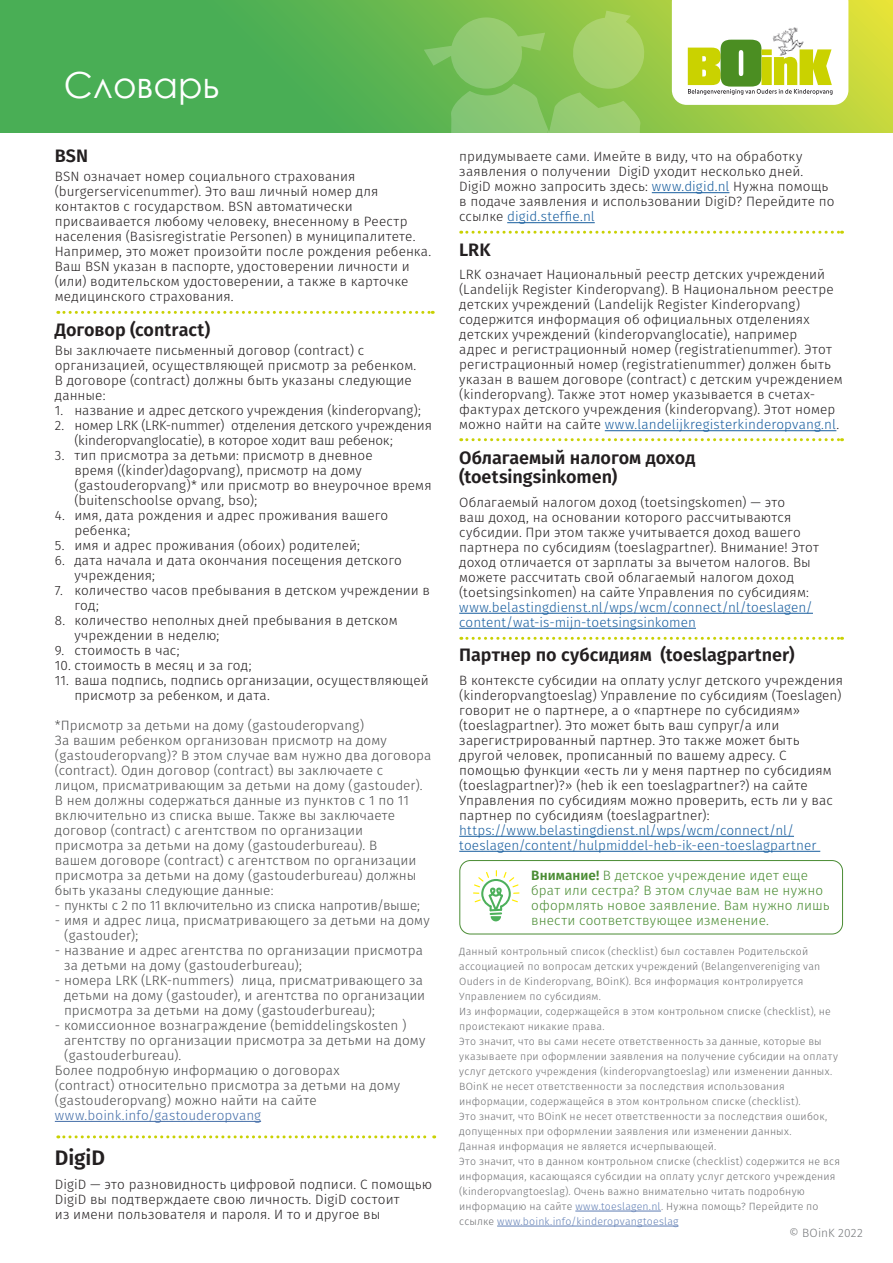
<style>
.page{position:relative;width:893px;height:1263px;background:#fff}
.page>*{position:absolute;margin:0;border:0;box-sizing:border-box;transform-origin:0 0}
.t1{font:36px "Century Gothic";color:#fff}
.t2{font:600 21px "Fira Sans";letter-spacing:-.005em;color:#231f20}
.t3{font:600 18px/19.5px "Fira Sans";letter-spacing:-.005em;color:#231f20}
.Body{font:300 13.5px/15px "Fira Sans";letter-spacing:.005em;color:#231f20}
.t4{font:300 13.5px/15px "Fira Sans";letter-spacing:.01em;color:#4b4c4d}
.t5{font:300 13.5px/15px "Fira Sans";letter-spacing:.015em;color:#4a8c33}
.Body-2{font:300 13.5px/15px "Fira Sans";letter-spacing:-.015em;color:#231f20}
.t6{font:300 13.5px "Fira Sans";letter-spacing:-.01em;color:#4b4c4d}
.t7{font:300 13.5px "Fira Sans";letter-spacing:.005em;color:#436da8}
.t8{font:300 12px "Fira Sans";letter-spacing:.015em;color:#76787b}
.t9{font:300 10.5px/15px "Fira Sans";letter-spacing:.02em;color:#6c6d70}
.s1{color:#175d9e}
.s2{font-weight:600}
.s3{color:#607eb4}
</style>
<div class="page">
<svg style="left:0;top:0;width:893px;height:133px;background:#64b74f"></svg>
<svg style="left:672px;top:0;width:176px;height:105px"></svg>
<hr style="left:55px;top:1121px;width:206px;height:1px;background:#436da8">
<hr style="left:652px;top:192px;width:77px;height:1px;background:#175d9e">
<hr style="left:507px;top:222px;width:88px;height:1px;background:#175d9e">
<hr style="left:605px;top:430px;width:231px;height:1px;background:#175d9e">
<hr style="left:459px;top:613px;width:354px;height:1px;background:#175d9e">
<hr style="left:459px;top:628px;width:237px;height:1px;background:#175d9e">
<hr style="left:459px;top:836px;width:335px;height:1px;background:#175d9e">
<hr style="left:459px;top:851px;width:361px;height:1px;background:#175d9e">
<hr style="left:575px;top:1211px;width:86px;height:1px;background:#607eb4">
<hr style="left:497px;top:1226px;width:181px;height:1px;background:#607eb4">
<svg style="left:58px;top:311px;width:375px;height:3px"></svg>
<svg style="left:58px;top:1135px;width:377px;height:3px"></svg>
<svg style="left:461px;top:231px;width:381px;height:3px"></svg>
<svg style="left:461px;top:438px;width:381px;height:3px"></svg>
<svg style="left:461px;top:637px;width:381px;height:3px"></svg>
<svg style="left:424px;top:11px;width:222px;height:122px;background:#8ac55f"></svg>
<div style="left:459px;top:860px;width:384px;height:74px;border:1px solid #4a8c33;border-radius:11px"></div>
<svg style="left:473px;top:871px;width:46px;height:50px"></svg>
<p class="t1" style="left:64px;top:60px;width:157px">Словарь</p>
<p class="t3" style="left:55px;top:145px;width:35px">BSN</p>
<p class="Body" style="left:55px;top:169px;width:378px">BSN означает номер социального страхования (burgerservicenummer). Это ваш личный номер для контактов с государством. BSN автоматически присваивается любому человеку, внесенному в Реестр населения (Basisregistratie Personen) в муниципалитете.<br>Например, это может произойти после рождения ребенка.<br>Ваш BSN указан в паспорте, удостоверении личности и (или) водительском удостоверении, а также в карточке медицинского страхования.</p>
<p class="t3" style="left:55px;top:319px;width:157px">Договор (contract)</p>
<p class="Body" style="left:55px;top:343px;width:363px">Вы заключаете письменный договор (contract) с организацией, осуществляющей присмотр за ребенком.<br>В договоре (contract) должны быть указаны следующие данные:</p>
<p class="Body" style="left:55px;top:403px;width:367px">1. название и адрес детского учреждения (kinderopvang);</p>
<p class="Body-2" style="left:74px;top:418px;width:359px;text-indent:-20px">2. номер LRK (LRK-nummer) отделения детского учреждения (kinderopvanglocatie), в которое ходит ваш ребенок;</p>
<p class="Body" style="left:74px;top:448px;width:359px;text-indent:-20px">3. тип присмотра за детьми: присмотр в дневное<br>время ((kinder)dagopvang), присмотр на дому (gastouderopvang)* или присмотр во внеурочное время (buitenschoolse opvang, bso);</p>
<p class="Body" style="left:74px;top:508px;width:315px;text-indent:-20px">4. имя, дата рождения и адрес проживания вашего ребенка;</p>
<p class="Body" style="left:55px;top:538px;width:307px">5. имя и адрес проживания (обоих) родителей;</p>
<p class="Body" style="left:74px;top:553px;width:329px;text-indent:-20px">6. дата начала и дата окончания посещения детского учреждения;</p>
<p class="Body" style="left:74px;top:583px;width:357px;text-indent:-20px">7. количество часов пребывания в детском учреждении в год;</p>
<p class="Body" style="left:74px;top:613px;width:325px;text-indent:-20px">8. количество неполных дней пребывания в детском учреждении в неделю;</p>
<p class="Body" style="left:55px;top:643px;width:126px">9. стоимость в час;</p>
<p class="Body" style="left:55px;top:658px;width:198px">10. стоимость в месяц и за год;</p>
<p class="Body" style="left:74px;top:673px;width:356px;text-indent:-20px">11. ваша подпись, подпись организации, осуществляющей присмотр за ребенком, и дата.</p>
<p class="t4" style="left:55px;top:718px;width:311px">*Присмотр за детьми на дому (gastouderopvang)</p>
<p class="t4" style="left:55px;top:733px;width:378px">За вашим ребенком организован присмотр на дому (gastouderopvang)? В этом случае вам нужно два договора (contract). Один договор (contract) вы заключаете с<br>лицом, присматривающим за детьми на дому (gastouder).<br>В нем должны содержаться данные из пунктов с 1 по 11 включительно из списка выше. Также вы заключаете договор (contract) с агентством по организации присмотра за детьми на дому (gastouderbureau). В<br>вашем договоре (contract) с агентством по организации присмотра за детьми на дому (gastouderbureau) должны быть указаны следующие данные:</p>
<p class="t6" style="left:55px;top:896px;width:367px">- пункты с 2 по 11 включительно из списка напротив/выше;</p>
<p class="t4" style="left:64px;top:913px;width:367px;text-indent:-9px">- имя и адрес лица, присматривающего за детьми на дому (gastouder);</p>
<p class="t4" style="left:64px;top:943px;width:360px;text-indent:-9px">- название и адрес агентства по организации присмотра за детьми на дому (gastouderbureau);</p>
<p class="t4" style="left:64px;top:973px;width:363px;text-indent:-9px">- номера LRK (LRK-nummers) лица, присматривающего за детьми на дому (gastouder), и агентства по организации присмотра за детьми на дому (gastouderbureau);</p>
<p class="t4" style="left:64px;top:1018px;width:363px;text-indent:-9px">- комиссионное вознаграждение (bemiddelingskosten ) агентству по организации присмотра за детьми на дому (gastouderbureau).</p>
<p class="t4" style="left:55px;top:1063px;width:347px">Более подробную информацию о договорах (contract) относительно присмотра за детьми на дому (gastouderopvang) можно найти на сайте</p>
<p class="t7" style="left:55px;top:1106px;width:208px">www.boink.info/gastouderopvang</p>
<p class="t2" style="left:55px;top:1140px;width:52px">DigiD</p>
<p class="Body" style="left:55px;top:1176px;width:379px">DigiD — это разновидность цифровой подписи. С помощью<br>DigiD вы подтверждаете свою личность. DigiD состоит<br>из имени пользователя и пароля. И то и другое вы</p>
<p class="Body" style="left:459px;top:149px;width:377px">придумываете сами. Имейте в виду, что на обработку заявления о получении DigiD уходит несколько дней.<br>DigiD можно запросить здесь: <span class="s1">www.digid.nl</span> Нужна помощь в подаче заявления и использовании DigiD? Перейдите по ссылке <span class="s1">digid.steffie.nl</span></p>
<p class="t3" style="left:459px;top:239px;width:33px">LRK</p>
<p class="Body" style="left:459px;top:267px;width:385px">LRK означает Национальный реестр детских учреждений (Landelijk Register Kinderopvang). В Национальном реестре детских учреждений (Landelijk Register Kinderopvang) содержится информация об официальных отделениях детских учреждений (kinderopvanglocatie), например<br>адрес и регистрационный номер (registratienummer). Этот регистрационный номер (registratienummer) должен быть указан в вашем договоре (contract) с детским учреждением (kinderopvang). Также этот номер указывается в счетах&shy;фактурах детского учреждения (kinderopvang). Этот номер можно найти на сайте <span class="s1">www.landelijkregisterkinderopvang.nl</span>.</p>
<p class="t3" style="left:459px;top:447px;width:238px">Облагаемый налогом доход (toetsingsinkomen)</p>
<p class="Body" style="left:459px;top:495px;width:361px">Облагаемый налогом доход (toetsingskomen) — это<br>ваш доход, на основании которого рассчитываются субсидии. При этом также учитывается доход вашего партнера по субсидиям (toeslagpartner). Внимание! Этот доход отличается от зарплаты за вычетом налогов. Вы можете рассчитать свой облагаемый налогом доход (toetsingsinkomen) на сайте Управления по субсидиям: <span class="s1">www.belastingdienst.nl/wps/wcm/connect/nl/toeslagen/ content/wat-is-mijn-toetsingsinkomen</span></p>
<p class="t3" style="left:459px;top:644px;width:337px">Партнер по субсидиям (toeslagpartner)</p>
<p class="Body" style="left:459px;top:673px;width:385px">В контексте субсидии на оплату услуг детского учреждения (kinderopvangtoeslag) Управление по субсидиям (Toeslagen) говорит не о партнере, а о «партнере по субсидиям» (toeslagpartner). Это может быть ваш супруг/а или зарегистрированный партнер. Это также может быть другой человек, прописанный по вашему адресу. C помощью функции «есть ли у меня партнер по субсидиям (toeslagpartner)?» (heb ik een toeslagpartner?) на сайте Управления по субсидиям можно проверить, есть ли у вас партнер по субсидиям (toeslagpartner): <span class="s1">https://www.belastingdienst.nl/wps/wcm/connect/nl/ toeslagen/content/hulpmiddel-heb-ik-een-toeslagpartner</span></p>
<p class="t5" style="left:531px;top:868px;width:300px"><span class="s2">Внимание!</span> В детское учреждение идет еще брат или сестра? В этом случае вам не нужно оформлять новое заявление. Вам нужно лишь внести соответствующее изменение.</p>
<p class="t9" style="left:459px;top:944px;width:362px">Данный контрольный список (checklist) был составлен Родительской ассоциацией по вопросам детских учреждений (Belangenvereniging van Ouders in de Kinderopvang, BOinK). Вся информация контролируется Управлением по субсидиям.</p>
<p class="t9" style="left:459px;top:1004px;width:373px">Из информации, содержащейся в этом контрольном списке (checklist), не проистекают никакие права.</p>
<p class="t9" style="left:459px;top:1034px;width:380px">Это значит, что вы сами несете ответственность за данные, которые вы указываете при оформлении заявления на получение субсидии на оплату услуг детского учреждения (kinderopvangtoeslag) или изменении данных.</p>
<p class="t9" style="left:459px;top:1079px;width:343px">BOinK не несет ответственности за последствия использования информации, содержащейся в этом контрольном списке (checklist).</p>
<p class="t9" style="left:459px;top:1109px;width:370px">Это значит, что BOinK не несет ответственности за последствия ошибок, допущенных при оформлении заявления или изменении данных.</p>
<p class="t9" style="left:459px;top:1139px;width:259px">Данная информация не является исчерпывающей.</p>
<p class="t9" style="left:459px;top:1154px;width:382px">Это значит, что в данном контрольном списке (checklist) содержится не вся информация, касающаяся субсидии на оплату услуг детского учреждения (kinderopvangtoeslag). Очень важно внимательно читать подробную информацию на сайте <span class="s3">www.toeslagen.nl</span>. Нужна помощь? Перейдите по ссылке <span class="s3">www.boink.info/kinderopvangtoeslag</span></p>
<p class="t8" style="left:789px;top:1224px;width:75px">© BOinK 2022</p>
</div>
